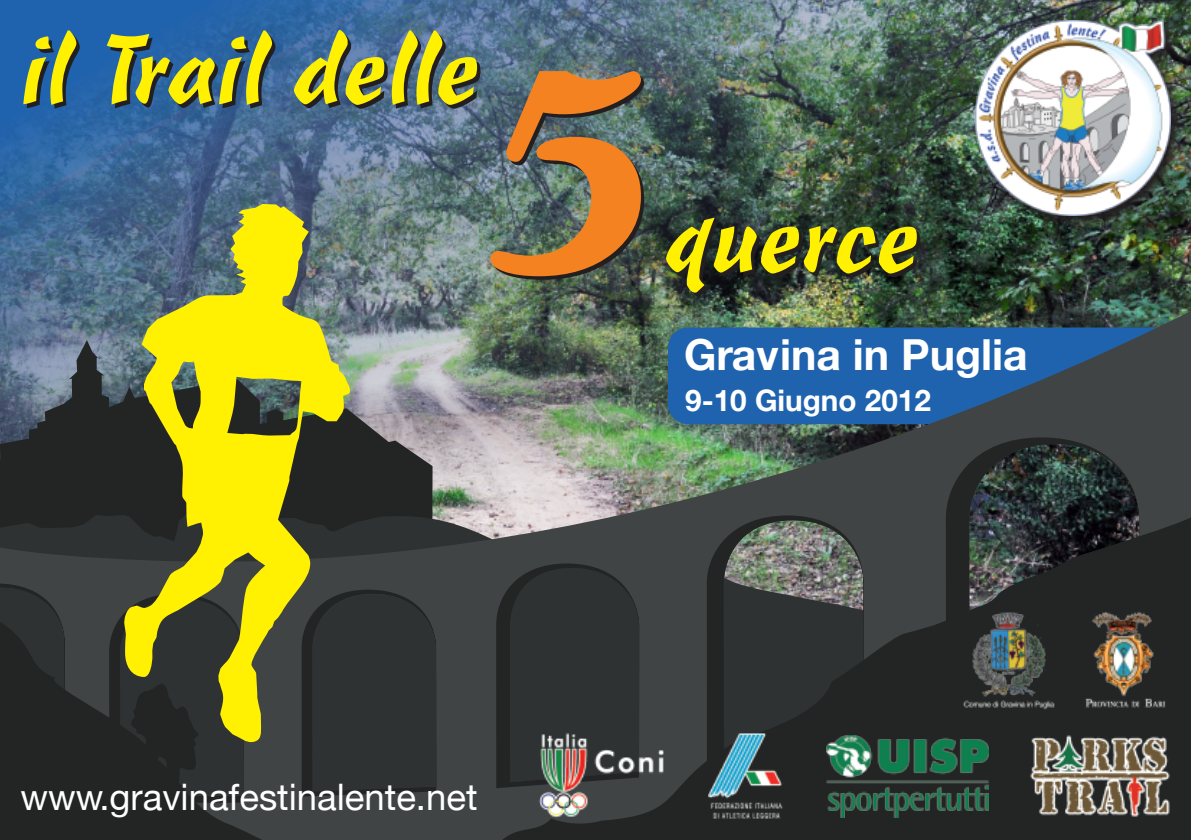
<style>
.page{position:relative;width:1191px;height:840px;background:#fff}
.page>*{position:absolute;margin:0;border:0;box-sizing:border-box;transform-origin:0 0}
.t1{font:900 289.4px "Freeform 721 BT";color:#f58220}
.t2{font:96.4px "Freehand 471 BT";color:#fff101}
.t3{font:94.4px "Freehand 471 BT";color:#fff101}
.t4{font:700 42.8px "Helvetica Neue";color:#fff}
.t5{font:36.4px "Helvetica Neue";color:#fff}
.t6{font:700 29.6px "Helvetica Neue";color:#fff}
</style>
<div class="page">
<img style="left:0;top:0;width:1191px;height:310px">
<img style="left:0;top:310px;width:1191px;height:529px">
<svg style="left:0;top:583px;width:65px;height:27px;background:#343737"></svg>
<svg style="left:301px;top:589px;width:135px;height:207px;background:#2e3232"></svg>
<svg style="left:945px;top:437px;width:195px;height:79px;background:#2d3535"></svg>
<svg style="left:498px;top:516px;width:693px;height:323px;background:#343736"></svg>
<svg style="left:0;top:610px;width:271px;height:229px;background:#2a2d2d"></svg>
<svg style="left:109px;top:593px;width:135px;height:209px;background:#272a2a"></svg>
<svg style="left:123px;top:204px;width:227px;height:538px;background:#87872d"></svg>
<img style="left:969px;top:15px;width:219px;height:219px">
<img style="left:975px;top:21px;width:195px;height:195px">
<img style="left:826px;top:734px;width:162px;height:82px">
<img style="left:1029px;top:734px;width:141px;height:83px">
<img style="left:536px;top:733px;width:132px;height:83px">
<img style="left:708px;top:732px;width:77px;height:89px">
<img style="left:959px;top:610px;width:100px;height:101px">
<img style="left:1073px;top:607px;width:104px;height:104px">
<p class="t2" style="left:25px;top:12px;width:460px">il Trail delle</p>
<p class="t1" style="left:484px;top:-7px;width:174px">5</p>
<p class="t3" style="left:668px;top:182px;width:256px">querce</p>
<p class="t4" style="left:684px;top:316px;width:345px">Gravina in Puglia</p>
<p class="t6" style="left:685px;top:373px;width:247px">9-10 Giugno 2012</p>
<p class="t5" style="left:21px;top:765px;width:458px">www.gravinafestinalente.net</p>
</div>
